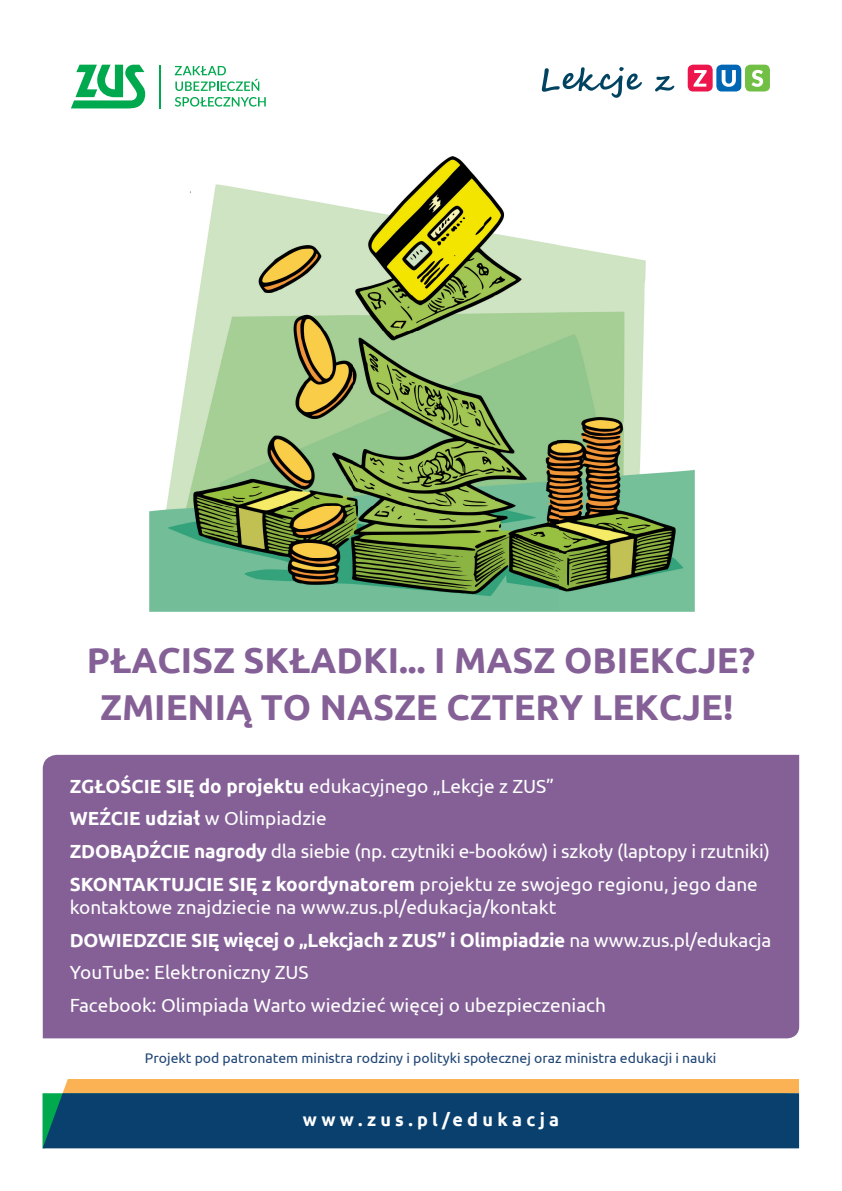
<style>
.page{position:relative;width:842px;height:1191px;background:#fff}
.page>*{position:absolute;margin:0;border:0;box-sizing:border-box;transform-origin:0 0}
.t1{font:700 36px/47px "Ubuntu";color:#846097;text-align:center}
.t2{font:19px/32.8px "Ubuntu";color:#fff}
.t3{font:700 18px "Ubuntu";letter-spacing:.24em;color:#fff}
.t4{font:14px "Ubuntu";color:#1f4575}
.s1{font-weight:700}
</style>
<div class="page">
<div style="left:43px;top:755px;width:756px;height:283px;background:#846097"></div>
<div style="left:63px;top:1079px;width:736px;height:14px;background:#fbb254"></div>
<div style="left:43px;top:1093px;width:756px;height:55px;background:#09406e"></div>
<svg style="left:542px;top:67px;width:132px;height:31px"></svg>
<div style="left:688px;top:65px;width:25px;height:26px;background:#ed164c;border-radius:5px"></div>
<div style="left:716px;top:65px;width:25px;height:26px;background:#0167b4;border-radius:5px"></div>
<div style="left:745px;top:65px;width:25px;height:26px;background:#71bf44;border-radius:5px"></div>
<svg style="left:694px;top:70px;width:13px;height:17px"></svg>
<svg style="left:722px;top:70px;width:14px;height:17px"></svg>
<svg style="left:751px;top:70px;width:12px;height:17px"></svg>
<svg style="left:175px;top:66px;width:84px;height:25px"></svg>
<svg style="left:175px;top:97px;width:91px;height:10px"></svg>
<svg style="left:71px;top:65px;width:75px;height:43px"></svg>
<hr style="left:160px;top:65px;width:1px;height:43px;background:#00a94e">
<img style="left:149px;top:157px;width:545px;height:454px">
<h1 class="t1" style="left:87px;top:639px;width:670px">PŁACISZ SKŁADKI... I MASZ OBIEKCJE?<br>ZMIENIĄ TO NASZE CZTERY LEKCJE!</h1>
<p class="t2" style="left:70px;top:770px;width:701px"><span class="s1">ZGŁOŚCIE SIĘ do projektu</span> edukacyjnego „Lekcje z ZUS”<br><span class="s1">WEŹCIE udział</span> w Olimpiadzie<br><span class="s1">ZDOBĄDŹCIE nagrody</span> dla siebie (np. czytniki e-booków) i szkoły (laptopy i rzutniki)<br><span class="s1">SKONTAKTUJCIE SIĘ z koordynatorem</span> projektu ze swojego regionu, jego dane</p>
<p class="t2" style="left:70px;top:891px;width:703px">kontaktowe znajdziecie na www.zus.pl/edukacja/kontakt<br><span class="s1">DOWIEDZCIE SIĘ więcej o „Lekcjach z ZUS” i Olimpiadzie</span> na www.zus.pl/edukacja YouTube: Elektroniczny ZUS<br>Facebook: Olimpiada Warto wiedzieć więcej o ubezpieczeniach</p>
<p class="t4" style="left:145px;top:1052px;width:573px">Projekt pod patronatem ministra rodziny i polityki społecznej oraz ministra edukacji i nauki</p>
<p class="t3" style="left:303px;top:1112px;width:258px">www.zus.pl/edukacja</p>
</div>
